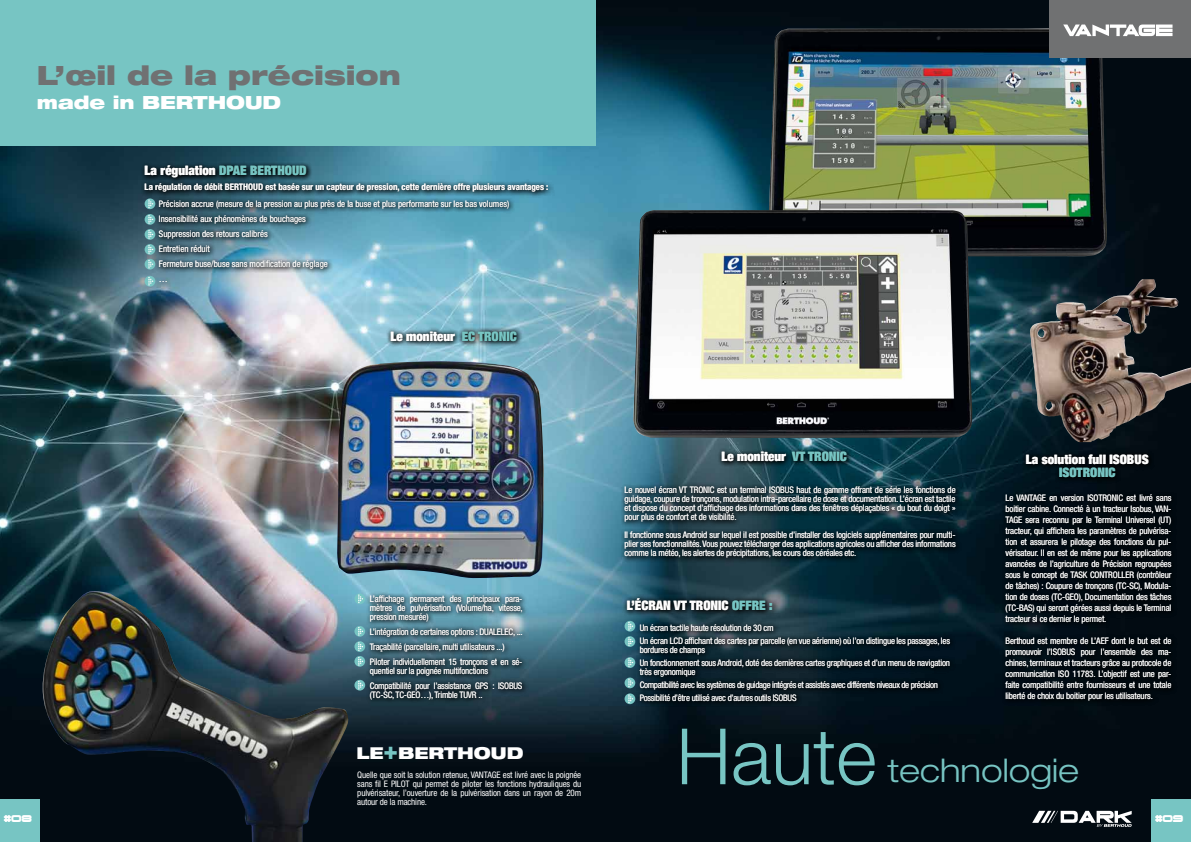
<style>
.page{position:relative;width:1191px;height:842px;background:#fff}
.page>*{position:absolute;margin:0;border:0;box-sizing:border-box;transform-origin:0 0}
.t1{font:300 77.7px "Helvetica Neue";color:#77c5c3}
.t2{font:300 expanded 32.5px "Helvetica Neue";color:#77c5c3}
.t3{font:900 expanded 26.6px "Helvetica Neue";color:#707172}
.t4{font:900 expanded 18.2px "Helvetica Neue";color:#fff}
.t5{font:900 expanded 16.4px "Helvetica Neue";color:#fff}
.t6{font:900 expanded 13px "Helvetica Neue";color:#fff}
.t7{font:900 expanded 13px "Helvetica Neue";color:#77c5c3}
.t8{font:10.1px "Grandma's Television";color:#fff}
.t9{font:condensed 9px/11px "Helvetica Neue";letter-spacing:-.02em;color:#fff;text-align:justify}
.t10{font:condensed 9px/15px "Helvetica Neue";color:#fff}
.t11{font:condensed 9px/13px "Helvetica Neue";letter-spacing:-.04em;color:#fff}
.t12{font:700 condensed 9px "Helvetica Neue";color:#fff}
.s1{color:#77c5c3}
.s2{font-size:24.2px;color:#77c5c3}
</style>
<div class="page">
<img style="left:0;top:0;width:1191px;height:842px">
<div style="left:0;top:0;width:595px;height:145px;background:#77c5c3"></div>
<div style="left:145px;top:198px;width:10px;height:11px;background:#77c5c3;border-radius:50%"></div>
<svg style="left:148px;top:199px;width:5px;height:9px"></svg>
<div style="left:145px;top:214px;width:10px;height:11px;background:#77c5c3;border-radius:50%"></div>
<svg style="left:148px;top:215px;width:5px;height:9px"></svg>
<div style="left:145px;top:229px;width:10px;height:11px;background:#77c5c3;border-radius:50%"></div>
<svg style="left:148px;top:230px;width:5px;height:9px"></svg>
<div style="left:145px;top:244px;width:10px;height:11px;background:#77c5c3;border-radius:50%"></div>
<svg style="left:148px;top:245px;width:5px;height:9px"></svg>
<div style="left:145px;top:259px;width:10px;height:11px;background:#77c5c3;border-radius:50%"></div>
<svg style="left:148px;top:260px;width:5px;height:9px"></svg>
<div style="left:145px;top:276px;width:10px;height:11px;background:#77c5c3;border-radius:50%"></div>
<svg style="left:148px;top:277px;width:5px;height:9px"></svg>
<img style="left:337px;top:361px;width:207px;height:217px">
<div style="left:354px;top:593px;width:11px;height:11px;background:#77c5c3;border-radius:50%"></div>
<svg style="left:358px;top:594px;width:5px;height:9px"></svg>
<div style="left:354px;top:626px;width:11px;height:11px;background:#77c5c3;border-radius:50%"></div>
<svg style="left:358px;top:627px;width:5px;height:9px"></svg>
<div style="left:354px;top:641px;width:11px;height:11px;background:#77c5c3;border-radius:50%"></div>
<svg style="left:358px;top:642px;width:5px;height:9px"></svg>
<div style="left:354px;top:656px;width:11px;height:11px;background:#77c5c3;border-radius:50%"></div>
<svg style="left:358px;top:657px;width:5px;height:9px"></svg>
<div style="left:354px;top:680px;width:11px;height:10px;background:#77c5c3;border-radius:50%"></div>
<svg style="left:358px;top:681px;width:5px;height:8px"></svg>
<svg style="left:141px;top:162px;width:171px;height:17px;background:#10262f"></svg>
<svg style="left:623px;top:594px;width:155px;height:22px;background:#1a2e37"></svg>
<svg style="left:387px;top:327px;width:136px;height:20px;background:#53747e"></svg>
<svg style="left:718px;top:447px;width:135px;height:21px;background:#14323b"></svg>
<svg style="left:1022px;top:450px;width:132px;height:33px;background:#00090e"></svg>
<svg style="left:621px;top:483px;width:340px;height:81px;background:#102b35"></svg>
<div style="left:1001px;top:490px;width:176px;height:216px;background:#00080e"></div>
<svg style="left:141px;top:179px;width:413px;height:19px;background:#2f5b6b"></svg>
<svg style="left:155px;top:197px;width:360px;height:91px;background:#6194a7"></svg>
<svg style="left:366px;top:591px;width:162px;height:114px;background:#395a67"></svg>
<svg style="left:636px;top:620px;width:319px;height:87px;background:#081b25"></svg>
<svg style="left:624px;top:621px;width:11px;height:11px"></svg>
<svg style="left:628px;top:622px;width:5px;height:8px"></svg>
<svg style="left:624px;top:636px;width:11px;height:11px"></svg>
<svg style="left:628px;top:637px;width:5px;height:9px"></svg>
<svg style="left:624px;top:657px;width:11px;height:11px"></svg>
<svg style="left:628px;top:658px;width:5px;height:9px"></svg>
<svg style="left:624px;top:677px;width:11px;height:11px"></svg>
<svg style="left:628px;top:678px;width:5px;height:9px"></svg>
<svg style="left:624px;top:693px;width:11px;height:11px"></svg>
<svg style="left:628px;top:694px;width:5px;height:9px"></svg>
<img style="left:1029px;top:279px;width:162px;height:163px">
<img style="left:768px;top:28px;width:339px;height:229px">
<div style="left:1049px;top:0;width:142px;height:58px;background:#707172"></div>
<svg style="left:1063px;top:25px;width:109px;height:11px"></svg>
<div style="left:0;top:799px;width:40px;height:43px;background:#77c5c3"></div>
<div style="left:1151px;top:799px;width:40px;height:43px;background:#77c5c3"></div>
<svg style="left:1032px;top:811px;width:99px;height:16px"></svg>
<img style="left:42px;top:591px;width:307px;height:251px">
<img style="left:633px;top:210px;width:340px;height:228px">
<h3 class="t3" style="left:37px;top:58px;width:365px">L’œil de la précision</h3>
<h3 class="t4" style="left:37px;top:91px;width:246px">made in BERTHOUD</h3>
<h3 class="t6" style="left:145px;top:162px;width:164px">La régulation <span class="s1">DPAE BERTHOUD</span></h3>
<p class="t12" style="left:145px;top:182px;width:405px">La régulation de débit BERTHOUD est basée sur un capteur de pression, cette dernière offre plusieurs avantages :</p>
<p class="t10" style="left:159px;top:197px;width:352px">Précision accrue (mesure de la pression au plus près de la buse et plus performante sur les bas volumes)<br>Insensibilité aux phénomènes de bouchages<br>Suppression des retours calibrés<br>Entretien réduit<br>Fermeture buse/buse sans modification de réglage<br>…</p>
<h3 class="t6" style="left:390px;top:328px;width:128px">Le moniteur <span class="s1">EC TRONIC</span></h3>
<p class="t9" style="left:370px;top:594px;width:154px;line-height:9px">L’affichage permanent des principaux para&shy;mètres de pulvérisation (Volume/ha, vitesse, pression mesurée)</p>
<p class="t9" style="left:370px;top:624px;width:154px;line-height:15px;text-align:left">L’intégration de certaines options : DUALELEC, ...<br>Traçabilité (parcellaire, multi utilisateurs ...)<br>Piloter individuellement 15 tronçons et en sé-</p>
<p class="t9" style="left:370px;top:663px;width:154px;line-height:15px">quentiel sur la poignée multifonctions<br>Compatibilité pour l’assistance GPS : ISOBUS</p>
<p class="t9" style="left:370px;top:689px;width:114px">(TC-SC, TC-GEO…), Trimble TUVR ..</p>
<h3 class="t5" style="left:356px;top:742px;width:168px">LE<span class="s2">+</span>BERTHOUD</h3>
<p class="t9" style="left:357px;top:770px;width:225px;line-height:9px">Quelle que soit la solution retenue, VANTAGE est livré avec la poignée sans fil E PILOT qui permet de piloter les fonctions hydrauliques du pulvérisateur, l’ouverture de la pulvérisation dans un rayon de 20m autour de la machine.</p>
<h3 class="t6" style="left:721px;top:448px;width:127px">Le moniteur <span class="s1">VT TRONIC</span></h3>
<h3 class="t6" style="left:1025px;top:451px;width:124px">La solution full ISOBUS</h3>
<h3 class="t7" style="left:1059px;top:464px;width:58px">ISOTRONIC</h3>
<p class="t9" style="left:624px;top:485px;width:332px;line-height:9px">Le nouvel écran VT TRONIC est un terminal ISOBUS haut de gamme offrant de série les fonctions de guidage, coupure de tronçons, modulation intra-parcellaire de dose et documentation. L’écran est tactile et dispose du concept d’affichage des informations dans des fenêtres déplaçables « du bout du doigt » pour plus de confort et de visibilité.</p>
<p class="t9" style="left:624px;top:530px;width:332px;line-height:9px">Il fonctionne sous Android sur lequel il est possible d’installer des logiciels supplémentaires pour multi&shy;plier ses fonctionnalités. Vous pouvez télécharger des applications agricoles ou afficher des informations comme la météo, les alertes de précipitations, les cours des céréales etc.</p>
<p class="t9" style="left:1005px;top:492px;width:167px">Le VANTAGE en version ISOTRONIC est livré sans boitier cabine. Connecté à un tracteur Isobus, VAN-TAGE sera reconnu par le Terminal Universel (UT) tracteur, qui affichera les paramètres de pulvérisa&shy;tion et assurera le pilotage des fonctions du pul&shy;vérisateur. Il en est de même pour les applications avancées de l’agriculture de Précision regroupées sous le concept de TASK CONTROLLER (contrôleur de tâches) : Coupure de tronçons (TC-SC), Modula&shy;tion de doses (TC-GEO), Documentation des tâches (TC-BAS) qui seront gérées aussi depuis le Terminal tracteur si ce dernier le permet.</p>
<p class="t9" style="left:1005px;top:635px;width:167px">Berthoud est membre de L’AEF dont le but est de promouvoir l’ISOBUS pour l’ensemble des ma&shy;chines, terminaux et tracteurs grâce au protocole de communication ISO 11783. L’objectif est une par&shy;faite compatibilité entre fournisseurs et une totale liberté de choix du boitier pour les utilisateurs.</p>
<h3 class="t6" style="left:626px;top:597px;width:147px">L’ÉCRAN VT TRONIC <span class="s1">OFFRE :</span></h3>
<p class="t9" style="left:640px;top:621px;width:312px;line-height:13px">Un écran tactile haute résolution de 30 cm<br>Un écran LCD affichant des cartes par parcelle (en vue aérienne) où l’on distingue les passages, les</p>
<p class="t9" style="left:640px;top:643px;width:312px;line-height:13px">bordures de champs<br>Un fonctionnement sous Android, doté des dernières cartes graphiques et d’un menu de navigation</p>
<p class="t11" style="left:640px;top:665px;width:300px">très ergonomique<br>Compatibilité avec les systèmes de guidage intégrés et assistés avec différents niveaux de précision<br>Possibilité d’être utilisé avec d’autres outils ISOBUS</p>
<h1 class="t1" style="left:676px;top:709px;width:202px">Haute</h1>
<h2 class="t2" style="left:887px;top:751px;width:193px">technologie</h2>
<p class="t8" style="left:4px;top:814px;width:30px">#08</p>
<p class="t8" style="left:1155px;top:814px;width:30px">#09</p>
</div>
